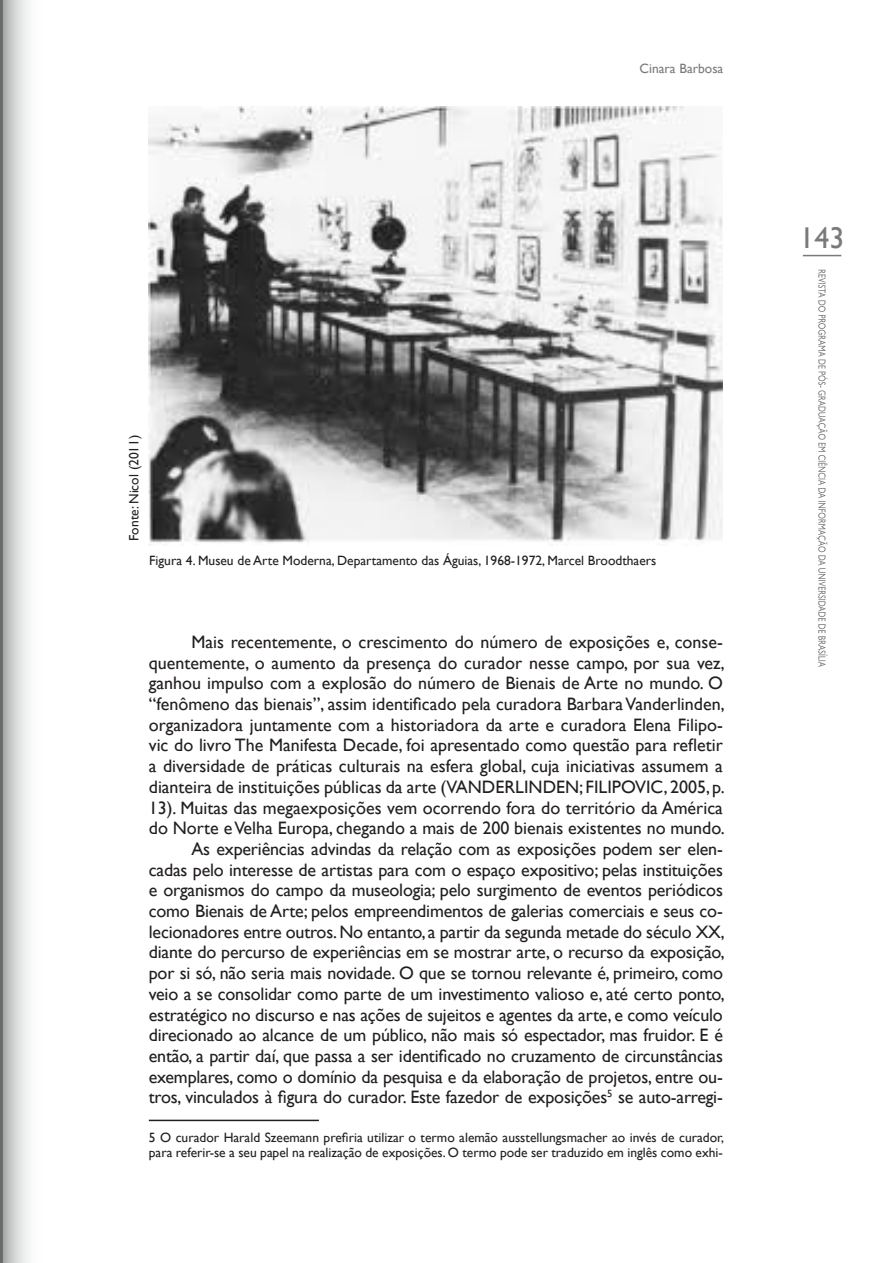
<style>
.page{position:relative;width:893px;height:1263px;background:#fff}
.page>*{position:absolute;margin:0;border:0;box-sizing:border-box;transform-origin:0 0}
.t1{font:30px "Gill Sans";color:#797a79}
.Museologia_Pamela{font:18px/20.7px "Gill Sans";letter-spacing:-.01em;color:#231f20;text-align:justify}
.rodapé_museu_Pamela{font:13.5px/15px "Gill Sans";color:#231f20}
.Fonte_museu_pamela{font:13.5px "Gill Sans";color:#231f20}
.t2{font:13.5px "Gill Sans";color:#797a79}
</style>
<div class="page">
<svg style="left:0;top:0;width:28px;height:1263px;background:#c1c1c2"></svg>
<svg style="left:816px;top:270px;width:12px;height:397px"></svg>
<hr style="left:803px;top:255px;width:38px;height:1px;background:#797a79">
<hr style="left:149px;top:1120px;width:170px;height:1px;background:#231f20">
<img style="left:149px;top:107px;width:574px;height:438px">
<p class="t2" style="left:640px;top:61px;width:85px">Cinara Barbosa</p>
<p class="Fonte_museu_pamela" style="left:126px;top:541px;width:107px;rotate:-90deg">Fonte: Nicol (2011)</p>
<p class="Fonte_museu_pamela" style="left:149px;top:553px;width:509px">Figura 4. Museu de Arte Moderna, Departamento das Águias, 1968-1972, Marcel Broodthaers</p>
<p class="Museologia_Pamela" style="left:149px;top:632px;width:577px;text-indent:43px">Mais recentemente, o crescimento do número de exposições e, conse&shy;quentemente, o aumento da presença do curador nesse campo, por sua vez, ganhou impulso com a explosão do número de Bienais de Arte no mundo. O “fenômeno das bienais”, assim identificado pela curadora Barbara Vanderlinden, organizadora juntamente com a historiadora da arte e curadora Elena Filipo&shy;vic do livro The Manifesta Decade, foi apresentado como questão para refletir a diversidade de práticas culturais na esfera global, cuja iniciativas assumem a dianteira de instituições públicas da arte (VANDERLINDEN; FILIPOVIC, 2005, p.<br>13). Muitas das megaexposições vem ocorrendo fora do território da América do Norte e Velha Europa, chegando a mais de 200 bienais existentes no mundo.</p>
<p class="Museologia_Pamela" style="left:149px;top:839px;width:577px;text-indent:43px">As experiências advindas da relação com as exposições podem ser elen&shy;cadas pelo interesse de artistas para com o espaço expositivo; pelas instituições e organismos do campo da museologia; pelo surgimento de eventos periódicos como Bienais de Arte; pelos empreendimentos de galerias comerciais e seus co&shy;lecionadores entre outros. No entanto, a partir da segunda metade do século XX, diante do percurso de experiências em se mostrar arte, o recurso da exposição, por si só, não seria mais novidade. O que se tornou relevante é, primeiro, como veio a se consolidar como parte de um investimento valioso e, até certo ponto, estratégico no discurso e nas ações de sujeitos e agentes da arte, e como veículo direcionado ao alcance de um público, não mais só espectador, mas fruidor. E é então, a partir daí, que passa a ser identificado no cruzamento de circunstâncias exemplares, como o domínio da pesquisa e da elaboração de projetos, entre ou&shy;tros, vinculados à figura do curador. Este fazedor de exposições<sup>5</sup> se auto-arregi-</p>
<p class="rodapé_museu_Pamela" style="left:149px;top:1130px;width:577px">5 O curador Harald Szeemann prefiria utilizar o termo alemão ausstellungsmacher ao invés de curador, para referir-se a seu papel na realização de exposições. O termo pode ser traduzido em inglês como exhi-</p>
<h1 class="t1" style="left:800px;top:221px;width:46px">143</h1>
</div>
